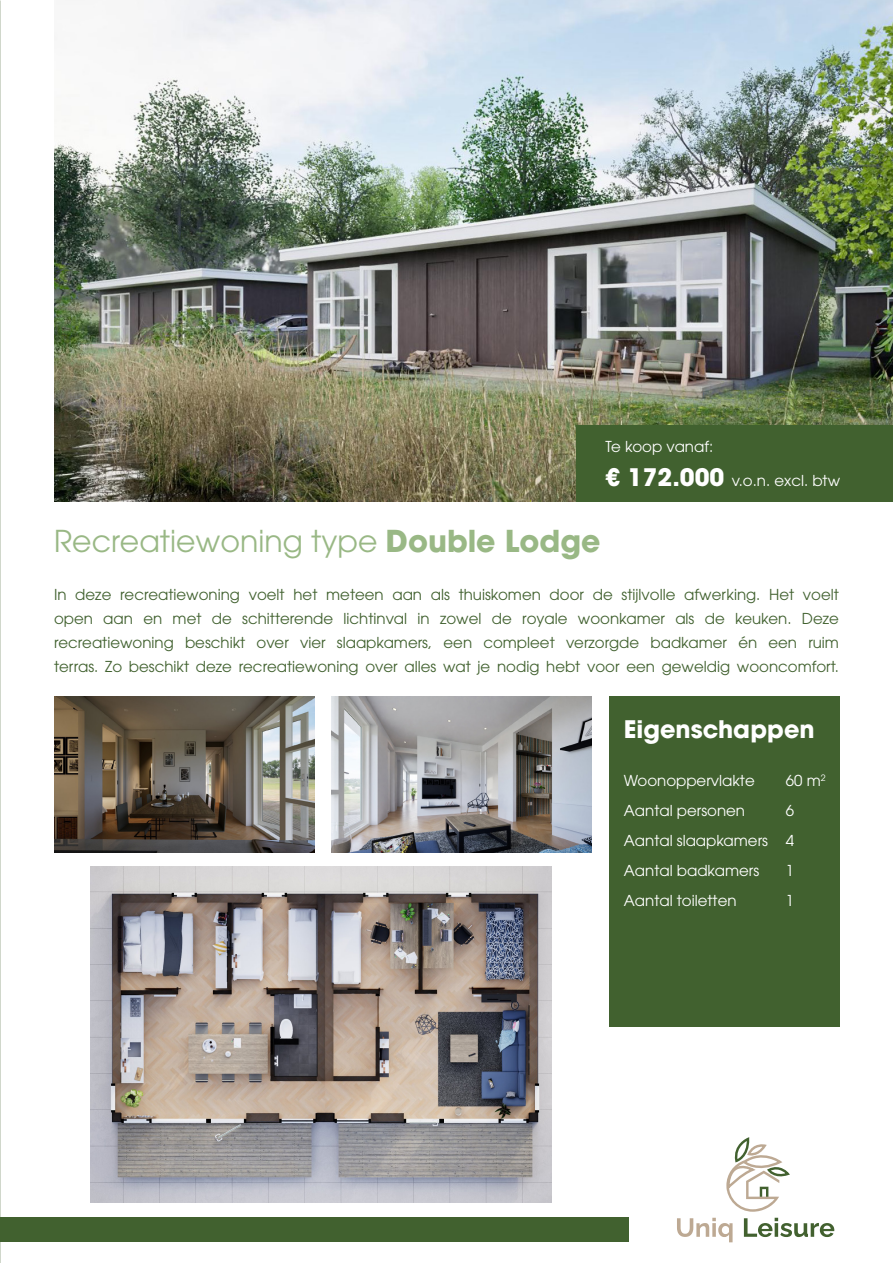
<style>
.page{position:relative;width:893px;height:1263px;background:#fff}
.page>*{position:absolute;margin:0;border:0;box-sizing:border-box;transform-origin:0 0}
.t1{font:30px "ITC Avant Garde Pro";color:#99b885}
.t2{font:700 24px "ITC Avant Garde Pro";color:#fff}
.t3{font:15px/24px "ITC Avant Garde Pro";color:#41612f;text-align:justify}
.t4{font:15px/30px "ITC Avant Garde Pro";color:#fff;text-align:right}
.s1{font-weight:700;font-size:24px}
.s2{font-weight:700}
</style>
<div class="page">
<div style="left:0;top:1217px;width:628px;height:24px;background:#41612f"></div>
<svg style="left:726px;top:1137px;width:64px;height:75px"></svg>
<svg style="left:677px;top:1218px;width:56px;height:24px"></svg>
<svg style="left:744px;top:1218px;width:90px;height:19px"></svg>
<img style="left:54px;top:0;width:839px;height:502px">
<div style="left:576px;top:425px;width:317px;height:77px;background:#41612f"></div>
<div style="left:609px;top:696px;width:231px;height:330px;background:#41612f"></div>
<img style="left:331px;top:696px;width:261px;height:156px">
<img style="left:54px;top:696px;width:260px;height:156px">
<img style="left:90px;top:866px;width:461px;height:336px">
<p class="t4" style="left:606px;top:431px;width:109px">Te koop vanaf:</p>
<p class="t4" style="left:606px;top:465px;width:236px"><span class="s1">€ 172.000</span> v.o.n. excl. btw</p>
<p class="t1" style="left:54px;top:523px;width:548px">Recreatiewoning type <span class="s2">Double Lodge</span></p>
<p class="t3" style="left:54px;top:583px;width:786px">In deze recreatiewoning voelt het meteen aan als thuiskomen door de stijlvolle afwerking. Het voelt open aan en met de schitterende lichtinval in zowel de royale woonkamer als de keuken. Deze recreatiewoning beschikt over vier slaapkamers, een compleet verzorgde badkamer én een ruim terras. Zo beschikt deze recreatiewoning over alles wat je nodig hebt voor een geweldig wooncomfort.</p>
<p class="t2" style="left:624px;top:713px;width:192px">Eigenschappen</p>
<p class="t4" style="left:624px;top:765px;width:132px">Woonoppervlakte</p>
<p class="t4" style="left:786px;top:765px;width:41px">60 m<sup>2</sup></p>
<p class="t4" style="left:624px;top:795px;width:123px">Aantal personen</p>
<p class="t4" style="left:624px;top:795px;width:172px">6<br>Aantal slaapkamers 4</p>
<p class="t4" style="left:624px;top:855px;width:137px">Aantal badkamers</p>
<p class="t4" style="left:786px;top:855px;width:10px">1</p>
<p class="t4" style="left:624px;top:885px;width:114px">Aantal toiletten</p>
<p class="t4" style="left:786px;top:885px;width:10px">1</p>
</div>
